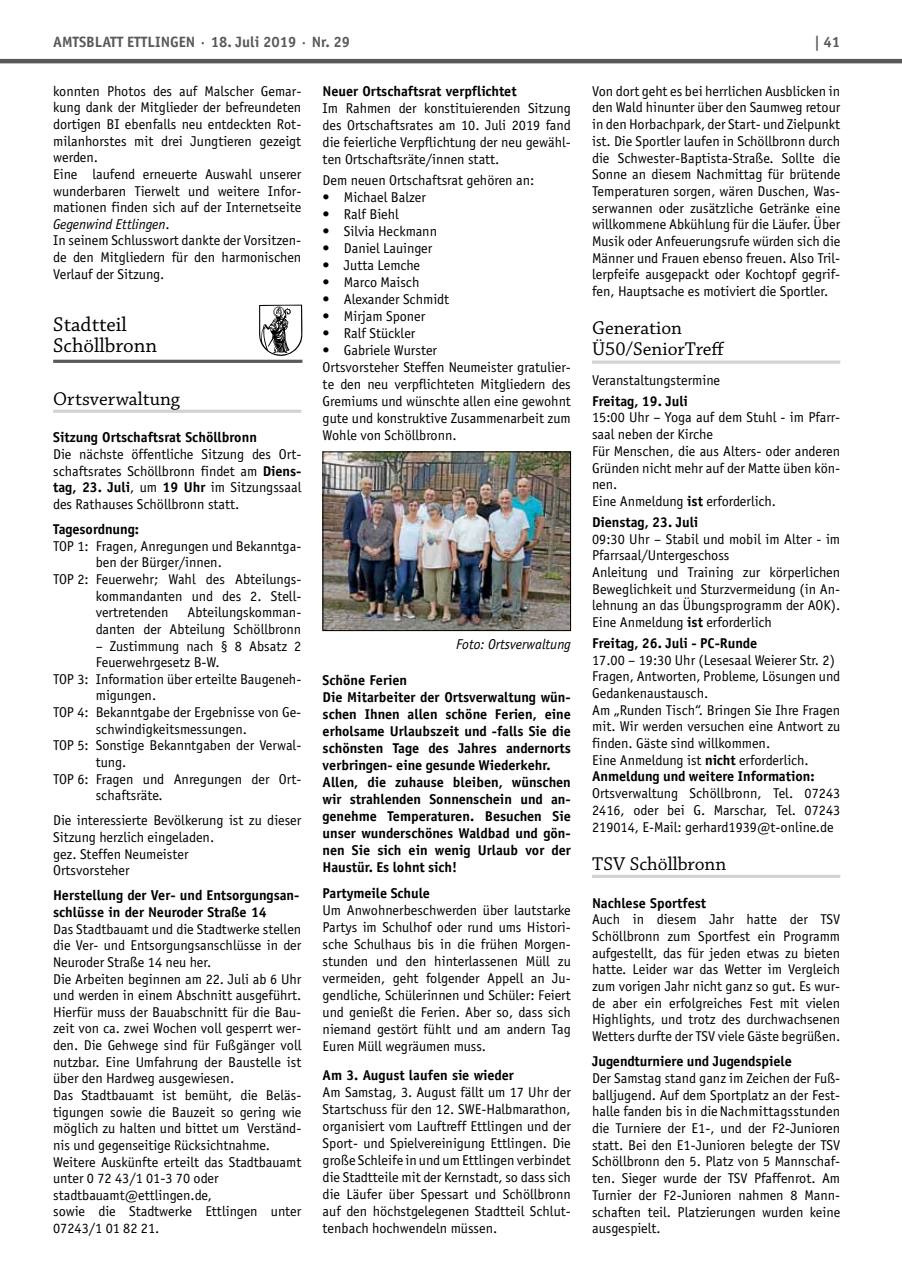
<style>
.page{position:relative;width:902px;height:1280px;background:#fff}
.page>*{position:absolute;margin:0;border:0;box-sizing:border-box;transform-origin:0 0}
.t1{font:21px/21px "Chaparral Pro";color:#000}
.t2{font:19.5px/21.1px "Chaparral Pro";color:#000}
.t3{font:700 15px "Officina Sans";color:#58595b}
.t4{font:14.25px/16.6px "Officina Sans";color:#000;text-align:justify}
.t5{font:700 14.25px/17px "Officina Sans";color:#000}
.t6{font:italic 14.25px "Officina Sans";color:#000}
.s1{font-style:italic}
.s2{font-weight:700}
</style>
<div class="page">
<hr style="left:0;top:59px;width:901px;height:4px;background:#58595b">
<hr style="left:53px;top:410px;width:248px;height:3px;background:#d1d3d4">
<svg style="left:259px;top:305px;width:43px;height:51px"></svg>
<hr style="left:53px;top:360px;width:249px;height:3px;background:#58595b">
<img style="left:324px;top:454px;width:244px;height:175px">
<div style="left:322px;top:452px;width:248px;height:179px;border:1px solid #000"></div>
<svg style="left:592px;top:360px;width:248px;height:4px"></svg>
<hr style="left:592px;top:875px;width:248px;height:3px;background:#d1d3d4">
<p class="t3" style="left:53px;top:32px;width:298px">Amtsblatt Ettlingen · 18. Juli 2019 · Nr. 29</p>
<p class="t3" style="left:814px;top:32px;width:28px">| 41</p>
<p class="t4" style="left:53px;top:83px;width:250px;text-align:left">konnten Photos des auf Malscher Gemar&shy;kung dank der Mitglieder der befreundeten dortigen BI ebenfalls neu entdeckten Rot&shy;milanhorstes mit drei Jungtieren gezeigt werden.<br>Eine laufend erneuerte Auswahl unserer wunderbaren Tierwelt und weitere Infor&shy;mationen finden sich auf der Internetseite <span class="s1">Gegenwind Ettlingen</span>.<br>In seinem Schlusswort dankte der Vorsitzen&shy;de den Mitgliedern für den harmonischen Verlauf der Sitzung.</p>
<h1 class="t1" style="left:53px;top:315px;width:105px">Stadtteil<br>Schöllbronn</h1>
<h2 class="t2" style="left:53px;top:389px;width:128px">Ortsverwaltung</h2>
<p class="t5" style="left:53px;top:429px;width:205px">Sitzung Ortschaftsrat Schöllbronn</p>
<p class="t4" style="left:53px;top:446px;width:250px">Die nächste öffentliche Sitzung des Ort&shy;schaftsrates Schöllbronn findet am <span class="s2">Diens&shy;tag, 23. Juli</span>, um <span class="s2">19 Uhr</span> im Sitzungssaal des Rathauses Schöllbronn statt.</p>
<p class="t5" style="left:53px;top:521px;width:87px">Tagesordnung:</p>
<p class="t4" style="left:53px;top:538px;width:250px">TOP 1: Fragen, Anregungen und Bekanntga-</p>
<p class="t4" style="left:96px;top:554px;width:128px">ben der Bürger/innen.</p>
<p class="t4" style="left:53px;top:571px;width:250px">TOP 2: Feuerwehr; Wahl des Abteilungs-</p>
<p class="t4" style="left:96px;top:587px;width:207px">kommandanten und des 2. Stell-</p>
<p class="t4" style="left:96px;top:604px;width:74px">vertretenden</p>
<p class="t4" style="left:592px;top:83px;width:250px">Von dort geht es bei herrlichen Ausblicken in den Wald hinunter über den Saumweg retour in den Horbachpark, der Start- und Zielpunkt ist. Die Sportler laufen in Schöllbronn durch die Schwester-Baptista-Straße. Sollte die Sonne an diesem Nachmittag für brütende Temperaturen sorgen, wären Duschen, Was&shy;serwannen oder zusätzliche Getränke eine willkommene Abkühlung für die Läufer. Über Musik oder Anfeuerungsrufe würden sich die Männer und Frauen ebenso freuen. Also Tril&shy;lerpfeife ausgepackt oder Kochtopf gegrif&shy;fen, Hauptsache es motiviert die Sportler.</p>
<h2 class="t2" style="left:592px;top:318px;width:134px">Generation<br>Ü50/SeniorTreff</h2>
<p class="t4" style="left:592px;top:372px;width:130px">Veranstaltungstermine</p>
<p class="t5" style="left:592px;top:392px;width:97px">Freitag, 19. Juli</p>
<p class="t4" style="left:592px;top:409px;width:250px;text-align:left">15:00 Uhr – Yoga auf dem Stuhl - im Pfarr&shy;saal neben der Kirche<br>Für Menschen, die aus Alters- oder anderen<br>Gründen nicht mehr auf der Matte üben kön&shy;nen.<br>Eine Anmeldung <span class="s2">ist</span> erforderlich.</p>
<p class="t5" style="left:592px;top:513px;width:108px">Dienstag, 23. Juli</p>
<p class="t4" style="left:592px;top:530px;width:250px;text-align:left">09:30 Uhr – Stabil und mobil im Alter - im Pfarrsaal/Untergeschoss<br>Anleitung und Training zur körperlichen Beweglichkeit und Sturzvermeidung (in An&shy;lehnung an das Übungsprogramm der AOK).<br>Eine Anmeldung <span class="s2">ist</span> erforderlich</p>
<p class="t5" style="left:592px;top:634px;width:167px">Freitag, 26. Juli - PC-Runde</p>
<p class="t4" style="left:592px;top:651px;width:250px;text-align:left">17.00 – 19:30 Uhr (Lesesaal Weierer Str. 2)<br>Fragen, Antworten, Probleme, Lösungen und Gedankenaustausch.<br>Am „Runden Tisch“. Bringen Sie Ihre Fragen mit. Wir werden versuchen eine Antwort zu finden. Gäste sind willkommen.<br>Eine Anmeldung ist <span class="s2">nicht</span> erforderlich.<br><span class="s2">Anmeldung und weitere Information:</span></p>
<p class="t4" style="left:592px;top:785px;width:250px">Ortsverwaltung Schöllbronn, Tel. 07243<br>2416, oder bei G. Marschar, Tel. 07243<br>219014, E-Mail: gerhard1939@t-online.de</p>
<h2 class="t2" style="left:592px;top:854px;width:136px">TSV Schöllbronn</h2>
<p class="t5" style="left:592px;top:894px;width:115px">Nachlese Sportfest</p>
<p class="t4" style="left:592px;top:911px;width:250px">Auch in diesem Jahr hatte der TSV Schöllbronn zum Sportfest ein Programm aufgestellt, das für jeden etwas zu bieten hatte. Leider war das Wetter im Vergleich zum vorigen Jahr nicht ganz so gut. Es wur&shy;de aber ein erfolgreiches Fest mit vielen Highlights, und trotz des durchwachsenen Wetters durfte der TSV viele Gäste begrüßen.</p>
<p class="t5" style="left:592px;top:1053px;width:201px">Jugendturniere und Jugendspiele</p>
<p class="t4" style="left:592px;top:1070px;width:250px">Der Samstag stand ganz im Zeichen der Fuß&shy;balljugend. Auf dem Sportplatz an der Fest&shy;halle fanden bis in dieNachmittagsstunden die Turniere der E1-, und der F2-Junioren statt. Bei den E1-Junioren belegte der TSV Schöllbronn den 5. Platz von 5 Mannschaf&shy;ten. Sieger wurde der TSV Pfaffenrot. Am Turnier der F2-Junioren nahmen 8 Mann&shy;schaften teil. Platzierungen wurden keine ausgespielt.</p>
<p class="t5" style="left:322px;top:83px;width:195px">Neuer Ortschaftsrat verpflichtet</p>
<p class="t4" style="left:322px;top:100px;width:250px">Im Rahmen der konstituierenden Sitzung des Ortschaftsrates am 10. Juli 2019 fand die feierliche Verpflichtung der neu gewähl&shy;ten Ortschaftsräte/innen statt.</p>
<p class="t4" style="left:322px;top:172px;width:213px">Dem neuen Ortschaftsrat gehören an:</p>
<p class="t4" style="left:322px;top:189px;width:105px">• Michael Balzer</p>
<p class="t4" style="left:322px;top:206px;width:78px">• Ralf Biehl</p>
<p class="t4" style="left:322px;top:223px;width:116px">• Silvia Heckmann</p>
<p class="t4" style="left:322px;top:240px;width:111px">• Daniel Lauinger</p>
<p class="t4" style="left:322px;top:257px;width:99px">• Jutta Lemche</p>
<p class="t4" style="left:322px;top:274px;width:98px">• Marco Maisch</p>
<p class="t4" style="left:322px;top:291px;width:128px">• Alexander Schmidt</p>
<p class="t4" style="left:322px;top:308px;width:104px">• Mirjam Sponer</p>
<p class="t4" style="left:322px;top:325px;width:94px">• Ralf Stückler</p>
<p class="t4" style="left:322px;top:342px;width:250px;text-align:left">• Gabriele Wurster<br>Ortsvorsteher Steffen Neumeister gratulier&shy;te den neu verpflichteten Mitgliedern des Gremiums und wünschte allen eine gewohnt gute und konstruktive Zusammenarbeit zum Wohle von Schöllbronn.</p>
<p class="t4" style="left:96px;top:604px;width:207px;text-align:right">Abteilungskomman-<br>danten der Abteilung Schöllbronn</p>
<p class="t4" style="left:96px;top:637px;width:207px">– Zustimmung nach § 8 Absatz 2</p>
<p class="t4" style="left:96px;top:654px;width:125px">Feuerwehrgesetz B-W.</p>
<p class="t4" style="left:53px;top:671px;width:250px">TOP 3: Information über erteilte Baugeneh-</p>
<p class="t4" style="left:96px;top:687px;width:62px">migungen.</p>
<p class="t4" style="left:53px;top:704px;width:250px">TOP 4: Bekanntgabe der Ergebnisse von Ge-</p>
<p class="t4" style="left:96px;top:720px;width:153px">schwindigkeitsmessungen.</p>
<p class="t4" style="left:53px;top:737px;width:250px">TOP 5: Sonstige Bekanntgaben der Verwal-</p>
<p class="t4" style="left:96px;top:754px;width:32px">tung.</p>
<p class="t4" style="left:53px;top:770px;width:250px">TOP 6: Fragen und Anregungen der Ort-</p>
<p class="t4" style="left:96px;top:787px;width:69px">schaftsräte.</p>
<p class="t4" style="left:53px;top:812px;width:250px;text-align:left">Die interessierte Bevölkerung ist zu dieser<br>Sitzung herzlich eingeladen.<br>gez. Steffen Neumeister<br>Ortsvorsteher</p>
<p class="t5" style="left:53px;top:887px;width:248px">Herstellung der Ver- und Entsorgungsan&shy;schlüsse in der Neuroder Straße 14</p>
<p class="t4" style="left:53px;top:920px;width:250px;text-align:left">Das Stadtbauamt und die Stadtwerke stellen die Ver- und Entsorgungsanschlüsse in der Neuroder Straße 14 neu her.<br>Die Arbeiten beginnen am 22. Juli ab 6 Uhr und werden in einem Abschnitt ausgeführt.<br>Hierfür muss der Bauabschnitt für die Bau&shy;zeit von ca. zwei Wochen voll gesperrt wer&shy;den. Die Gehwege sind für Fußgänger voll nutzbar. Eine Umfahrung der Baustelle ist über den Hardweg ausgewiesen.<br>Das Stadtbauamt ist bemüht, die Beläs&shy;tigungen sowie die Bauzeit so gering wie möglich zu halten und bittet um Verständ&shy;nis und gegenseitige Rücksichtnahme.<br>Weitere Auskünfte erteilt das Stadtbauamt unter 0 72 43/1 01-3 70 oder stadtbauamt@ettlingen.de,<br>sowie die Stadtwerke Ettlingen unter 07243/1 01 82 21.</p>
<p class="t6" style="left:456px;top:636px;width:116px">Foto: Ortsverwaltung</p>
<p class="t5" style="left:322px;top:672px;width:250px">Schöne Ferien<br>Die Mitarbeiter der Ortsverwaltung wün&shy;schen Ihnen allen schöne Ferien, eine erholsame Urlaubszeit und -falls Sie die schönsten Tage des Jahres andernorts verbringen- eine gesunde Wiederkehr.<br>Allen, die zuhause bleiben, wünschen wir strahlenden Sonnenschein und an&shy;genehme Temperaturen. Besuchen Sie unser wunderschönes Waldbad und gön&shy;nen Sie sich ein wenig Urlaub vor der Haustür. Es lohnt sich!</p>
<p class="t5" style="left:322px;top:884px;width:109px">Partymeile Schule</p>
<p class="t4" style="left:322px;top:901px;width:250px">Um Anwohnerbeschwerden über lautstarke Partys im Schulhof oder rund ums Histori&shy;sche Schulhaus bis in die frühen Morgen&shy;stunden und den hinterlassenen Müll zu vermeiden, geht folgender Appell an Ju&shy;gendliche, Schülerinnen und Schüler: Feiert und genießt die Ferien. Aber so, dass sich niemand gestört fühlt und am andern Tag Euren Müll wegräumen muss.</p>
<p class="t5" style="left:322px;top:1067px;width:193px">Am 3. August laufen sie wieder</p>
<p class="t4" style="left:322px;top:1084px;width:250px">Am Samstag, 3. August fällt um 17 Uhr der Startschuss für den 12. SWE-Halbmarathon, organisiert vom Lauftreff Ettlingen und der Sport- und Spielvereinigung Ettlingen. Die große Schleife in und um Ettlingen verbindet die Stadtteile mit der Kernstadt, so dass sich die Läufer über Spessart und Schöllbronn auf den höchstgelegenen Stadtteil Schlut&shy;tenbach hochwendeln müssen.</p>
</div>
